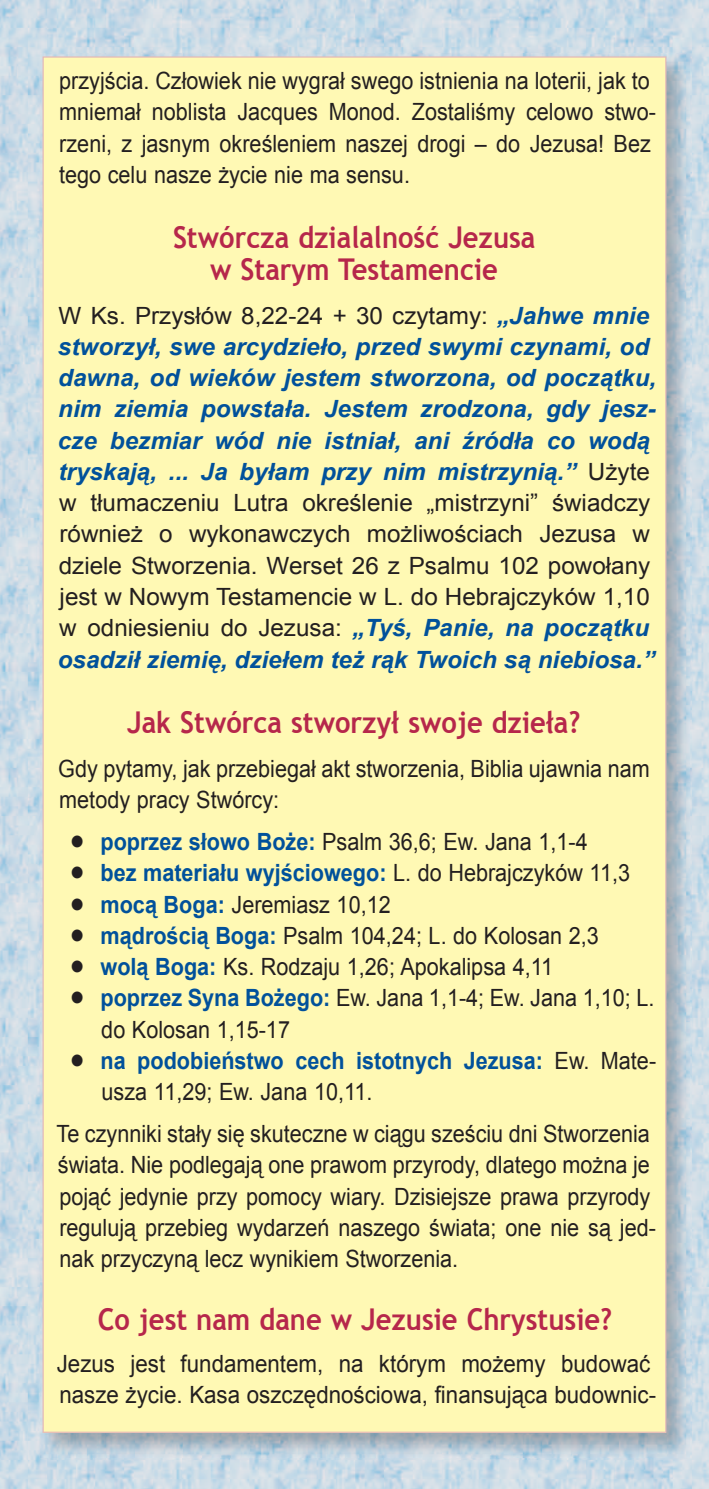
<style>
.page{position:relative;width:709px;height:1489px;background:#fff}
.page>*{position:absolute;margin:0;border:0;box-sizing:border-box;transform-origin:0 0}
.t1{font:700 30px/31.2px "Trebuchet MS";color:#b6274b;text-align:center;scale:.91 1}
.t2{font:23.75px/31.2px "Arial";color:#231f20;scale:.91 1}
.t3{font:italic 700 23.75px/31.2px "Arial";color:#01519b}
.t4{font:700 23.75px/31.2px "Arial";color:#01519b;scale:.91 1}
.t5{font:23.75px/31.2px "Arial";color:#231f20;scale:.94 1}
.s1{font-weight:400;font-style:normal;color:#231f20}
.s2{font-family:"Cg Omega"}
.s3{font-weight:700;color:#01519b}
.s4{font-family:"Cg Omega";font-weight:400;color:#231f20}
.s5{font-weight:400;color:#231f20}
</style>
<div class="page">
<img style="left:0;top:0;width:709px;height:1488px">
<img style="left:494px;top:54px;width:196px;height:1402px">
<img style="left:40px;top:666px;width:455px;height:790px">
<div style="left:43px;top:56px;width:623px;height:1376px;background:#fff9b4"></div>
<p class="t2" style="left:59px;top:65px;width:657px">przyj ścia. Czło wiek nie wy grał swego ist nie nia na lote rii, jak to mnie mał no blista Ja cques Mo nod. Zo stali śmy ce lowo stwo&shy;rzeni, z ja snym okre śle niem na szej drogi – do Je zusa! Bez tego celu na sze ży cie nie ma sensu.</p>
<p class="t1" style="left:173px;top:222px;width:400px">Stwór cza dzialal ność Je zusa w Sta rym Testa mencie</p>
<p class="t3" style="left:58px;top:300px;width:600px"><span class="s1">W Ks. Przy słów 8,22-24 + 30 czy tamy:</span> „Ja hwe mnie stwo rzył, swe arcy dzieło, przed swymi czy nami, od dawna, od wie ków je stem stwo rzona, od po czątku, nim zie mia po wstała. Je stem zro dzona, gdy jesz&shy;cze bez miar wód nie ist niał, ani źró dła co wodą try skają, ... Ja by łam przy nim mi strzy nią.” <span class="s1">Użyte w tłu ma cze niu Lutra okre śle nie „mi strzyni” świad czy rów nież o wy ko naw czych możli wo ściach Je zusa w dziele Stwo rze nia. Wer set 26 z Psalmu 102 po wo łany jest w No wym Testa mencie w L. do He braj czy ków 1,10 w od nie sie niu do Je zusa:</span> „Tyś, Pa nie, na po czątku osa dził zie mię, dzie łem też rąk Twoich są niebiosa.”</p>
<p class="t1" style="left:127px;top:706px;width:499px">Jak Stwórca stwo rzył swoje dzieła?</p>
<p class="t2" style="left:58px;top:753px;width:651px">Gdy py tamy, jak prze bie gał akt stwo rze nia, Bi blia ujaw nia nam me tody pracy Stwórcy:</p>
<p class="t2" style="left:70px;top:826px;width:571px"><span class="s2">•</span> <span class="s3">po przez słowo Boże:</span> Psalm 36,6; Ew. Jana 1,1-4</p>
<p class="t4" style="left:70px;top:858px;width:617px"><span class="s4">•</span> bez mate riału wyj ścio wego: <span class="s5">L. do He braj czy ków 11,3</span></p>
<p class="t2" style="left:70px;top:888px;width:354px"><span class="s2">•</span> <span class="s3">mocą Boga:</span> Je re miasz 10,12</p>
<p class="t2" style="left:70px;top:920px;width:583px"><span class="s2">•</span> <span class="s3">mą dro ścią Boga:</span> Psalm 104,24; L. do Kolo san 2,3</p>
<p class="t2" style="left:70px;top:951px;width:533px"><span class="s2">•</span> <span class="s3">wolą Boga:</span> Ks. Ro dzaju 1,26; Apo ka lipsa 4,11</p>
<p class="t2" style="left:101px;top:982px;width:609px;text-indent:-32px"><span class="s2">•</span> <span class="s3">po przez Syna Bo żego:</span> Ew. Jana 1,1-4; Ew. Jana 1,10; L. do Ko lo san 1,15-17</p>
<p class="t4" style="left:102px;top:1045px;width:611px;text-indent:-32px"><span class="s4">•</span> na po do bień stwo cech istot nych Je zusa: <span class="s5">Ew. Mate&shy;usza 11,29; Ew. Jana 10,11.</span></p>
<p class="t2" style="left:57px;top:1118px;width:660px">Te czyn niki stały się sku teczne w ciągu sze ściu dni Stwo rze nia świata. Nie podle gają one pra wom przy rody, dla tego można je pojąć je dy nie przy po mocy wiary. Dzi siej sze prawa przy rody re gu lują prze bieg wy da rzeń na szego świata; one nie są jed&shy;nak przy czyną lecz wy ni kiem Stwo rze nia.</p>
<p class="t1" style="left:98px;top:1303px;width:567px">Co jest nam dane w Je zusie Chry stusie?</p>
<p class="t5" style="left:57px;top:1348px;width:639px">Je zus jest fun da men tem, na któ rym mo żemy budo wać na sze życie. Kasa oszczęd no ściowa, fi nan su jąca bu dow nic-</p>
</div>
